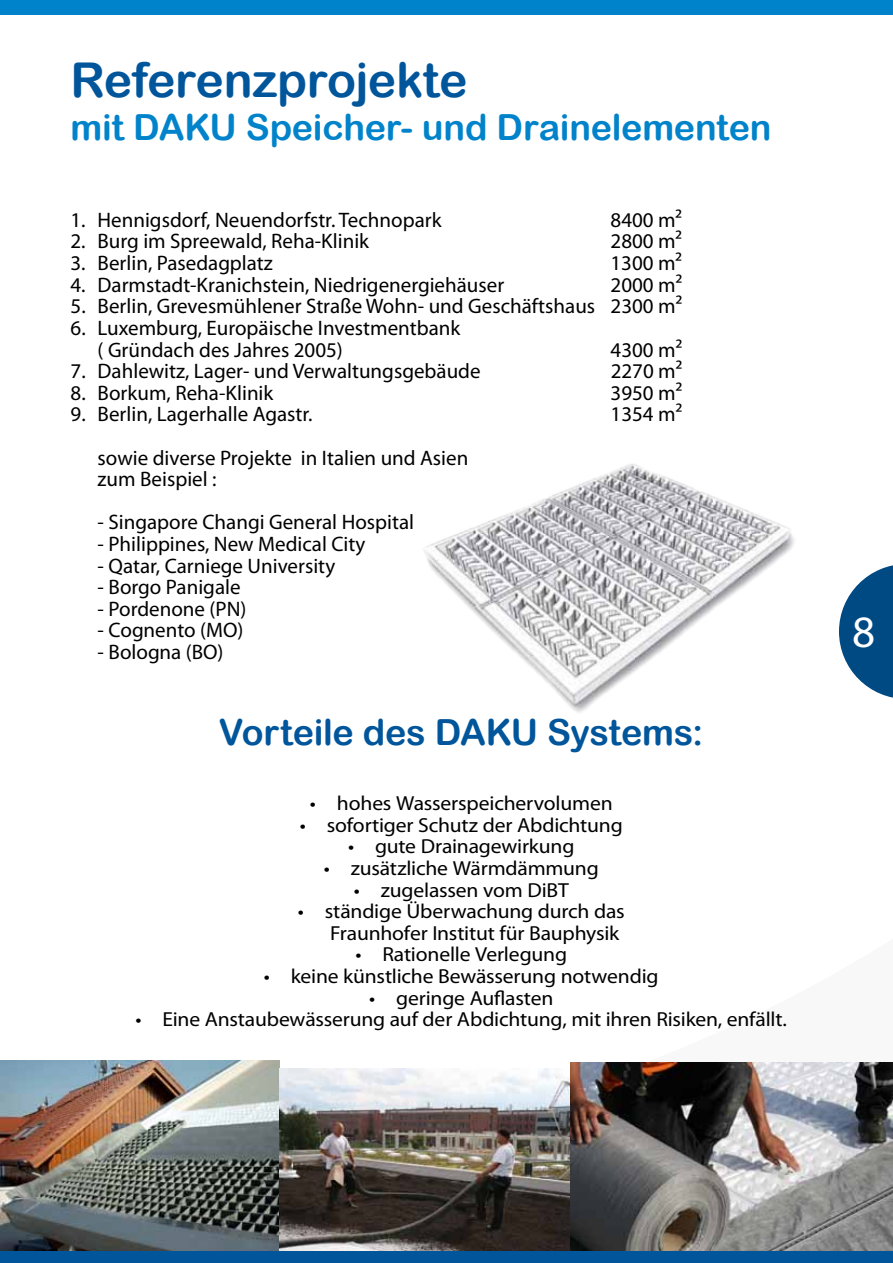
<style>
.page{position:relative;width:893px;height:1263px;background:#fff}
.page>*{position:absolute;margin:0;border:0;box-sizing:border-box;transform-origin:0 0}
.t1{font:48px "Arial Rounded MT Bold";letter-spacing:-.01em;color:#00559b}
.t2{font:45px "Myriad Pro";color:#fff}
.t3{font:36px "Arial Rounded MT Bold";letter-spacing:-.01em;color:#0083ca}
.t4{font:36px "Arial Rounded MT Bold";letter-spacing:-.01em;color:#00559b}
.t5{font:21px/21.6px "Myriad Pro";color:#000}
.t6{font:20.4px/21.6px "Myriad Pro";letter-spacing:-.01em;color:#000;text-align:right;scale:1.06 1}
</style>
<div class="page">
<img style="left:424px;top:464px;width:371px;height:249px">
<img style="left:0;top:1061px;width:279px;height:190px">
<img style="left:279px;top:1068px;width:292px;height:183px">
<img style="left:571px;top:1062px;width:322px;height:189px">
<div style="left:0;top:1251px;width:893px;height:12px;background:#00559b"></div>
<div style="left:0;top:0;width:893px;height:15px;background:#0083ca"></div>
<svg style="left:839px;top:565px;width:54px;height:133px"></svg>
<h1 class="t1" style="left:70px;top:52px;width:399px">Referenzprojekte</h1>
<h3 class="t3" style="left:70px;top:106px;width:703px">mit DAKU Speicher- und Drainelementen</h3>
<p class="t5" style="left:70px;top:209px;width:373px">1. Hennigsdorf, Neuendorfstr. Technopark</p>
<p class="t5" style="left:611px;top:209px;width:73px">8400 m²</p>
<p class="t5" style="left:71px;top:230px;width:300px">2. Burg im Spreewald, Reha-Klinik</p>
<p class="t5" style="left:611px;top:230px;width:73px">2800 m²</p>
<p class="t5" style="left:71px;top:252px;width:204px">3. Berlin, Pasedagplatz</p>
<p class="t5" style="left:610px;top:252px;width:73px">1300 m²</p>
<p class="t5" style="left:71px;top:273px;width:435px">4. Darmstadt-Kranichstein, Niedrigenergiehäuser</p>
<p class="t5" style="left:611px;top:273px;width:73px">2000 m²</p>
<p class="t5" style="left:71px;top:295px;width:613px">5. Berlin, Grevesmühlener Straße Wohn- und Geschäftshaus 2300 m²</p>
<p class="t5" style="left:98px;top:317px;width:364px;text-indent:-27px">6. Luxemburg, Europäische Investmentbank ( Gründach des Jahres 2005)</p>
<p class="t5" style="left:611px;top:338px;width:73px">4300 m²</p>
<p class="t5" style="left:71px;top:360px;width:411px">7. Dahlewitz, Lager- und Verwaltungsgebäude</p>
<p class="t5" style="left:611px;top:360px;width:73px">2270 m²</p>
<p class="t5" style="left:71px;top:382px;width:204px">8. Borkum, Reha-Klinik</p>
<p class="t5" style="left:611px;top:382px;width:73px">3950 m²</p>
<p class="t5" style="left:71px;top:403px;width:244px">9. Berlin, Lagerhalle Agastr.</p>
<p class="t5" style="left:611px;top:403px;width:73px">1354 m²</p>
<p class="t5" style="left:98px;top:446px;width:372px">sowie diverse Projekte in Italien und Asien zum Beispiel :</p>
<p class="t5" style="left:98px;top:511px;width:318px">- Singapore Changi General Hospital</p>
<p class="t5" style="left:98px;top:533px;width:269px">- Philippines, New Medical City</p>
<p class="t5" style="left:98px;top:554px;width:239px">- Qatar, Carniege University</p>
<p class="t5" style="left:98px;top:576px;width:144px">- Borgo Panigale</p>
<p class="t5" style="left:98px;top:598px;width:150px">- Pordenone (PN)</p>
<p class="t5" style="left:98px;top:619px;width:147px">- Cognento (MO)</p>
<p class="t5" style="left:98px;top:641px;width:127px">- Bologna (BO)</p>
<h3 class="t4" style="left:219px;top:711px;width:486px">Vorteile des DAKU Systems:</h3>
<p class="t6" style="left:310px;top:792px;width:287px">• hohes Wasserspeichervolumen</p>
<p class="t6" style="left:300px;top:814px;width:306px">• sofortiger Schutz der Abdichtung</p>
<p class="t6" style="left:348px;top:835px;width:215px">• gute Drainagewirkung</p>
<p class="t6" style="left:324px;top:857px;width:261px">• zusätzliche Wärmdämmung</p>
<p class="t6" style="left:354px;top:878px;width:204px">• zugelassen vom DiBT</p>
<p class="t6" style="left:298px;top:900px;width:310px">• ständige Überwachung durch das<br>Fraunhofer Institut für Bauphysik</p>
<p class="t6" style="left:355px;top:943px;width:201px">• Rationelle Verlegung</p>
<p class="t6" style="left:264px;top:965px;width:374px">• keine künstliche Bewässerung notwendig</p>
<p class="t6" style="left:369px;top:986px;width:175px">• geringe Auflasten</p>
<p class="t6" style="left:135px;top:1008px;width:616px">• Eine Anstaubewässerung auf der Abdichtung, mit ihren Risiken, enfällt.</p>
<h2 class="t2" style="left:852px;top:604px;width:25px">8</h2>
</div>
